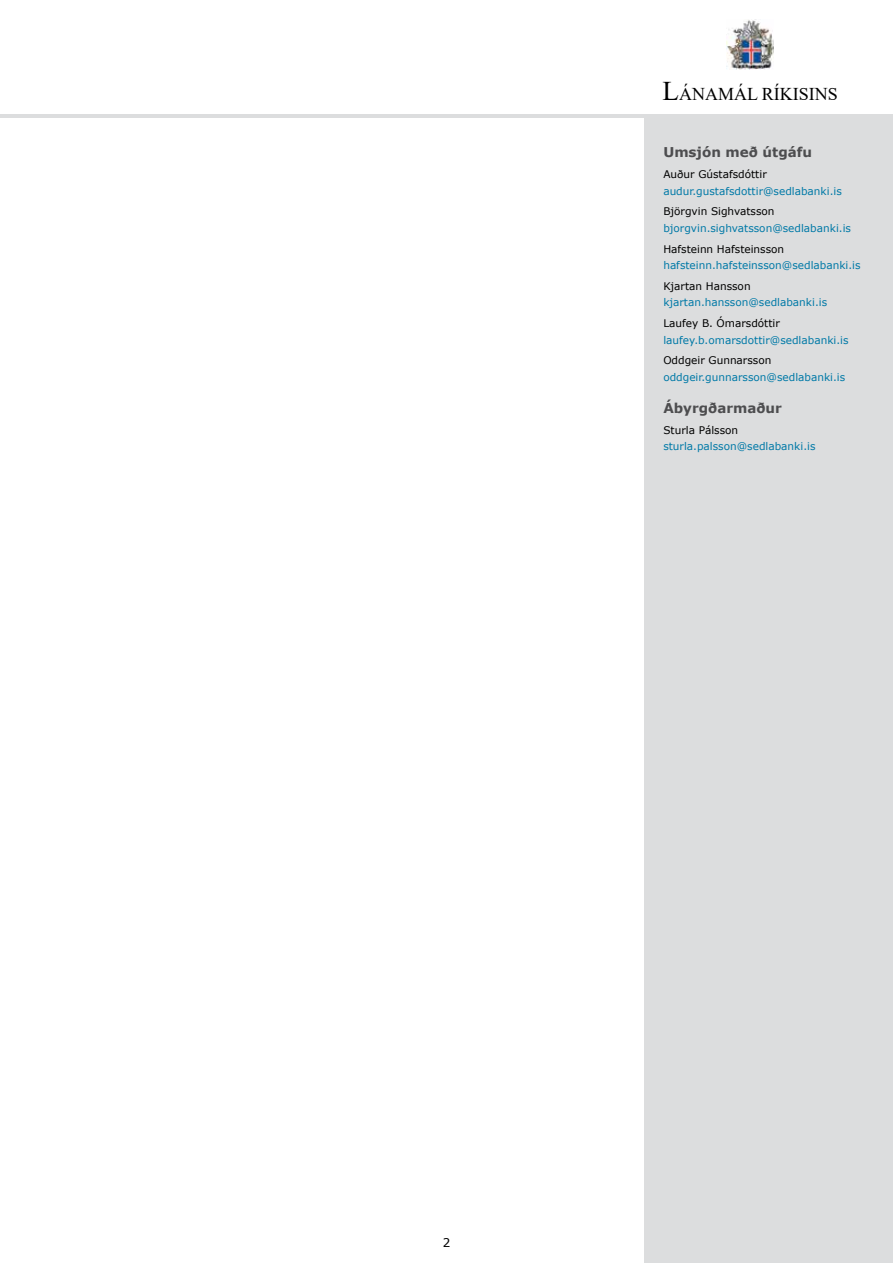
<style>
.page{position:relative;width:893px;height:1263px;background:#fff}
.page>*{position:absolute;margin:0;border:0;box-sizing:border-box;transform-origin:0 0}
.t1{font:18px "Times New Roman";color:#000}
.t2{font:700 13.5px "Verdana";color:#4d4d4f}
.t3{font:12px "Verdana";color:#000}
.t4{font:10.5px "Verdana";color:#0079a7}
.t5{font:10.5px "Verdana";color:#000}
.s1{font-size:27px}
</style>
<div class="page">
<hr style="left:0;top:115px;width:893px;height:3px;background:#dcddde">
<img style="left:726px;top:19px;width:48px;height:50px">
<div style="left:644px;top:118px;width:249px;height:1145px;background:#dcddde"></div>
<h1 class="t1" style="left:663px;top:81px;width:177px"><span class="s1">L</span>ÁNAMÁL RÍKISINS</h1>
<p class="t2" style="left:663px;top:143px;width:150px">Umsjón með útgáfu</p>
<p class="t5" style="left:663px;top:167px;width:105px">Auður Gústafsdóttir</p>
<p class="t4" style="left:663px;top:184px;width:180px">audur.gustafsdottir@sedlabanki.is</p>
<p class="t5" style="left:663px;top:204px;width:113px">Björgvin Sighvatsson</p>
<p class="t4" style="left:663px;top:221px;width:189px">bjorgvin.sighvatsson@sedlabanki.is</p>
<p class="t5" style="left:663px;top:242px;width:122px">Hafsteinn Hafsteinsson</p>
<p class="t4" style="left:663px;top:258px;width:199px">hafsteinn.hafsteinsson@sedlabanki.is</p>
<p class="t5" style="left:663px;top:279px;width:89px">Kjartan Hansson</p>
<p class="t4" style="left:663px;top:295px;width:165px">kjartan.hansson@sedlabanki.is</p>
<p class="t5" style="left:663px;top:316px;width:118px">Laufey B. Ómarsdóttir</p>
<p class="t4" style="left:663px;top:332px;width:187px">laufey.b.omarsdottir@sedlabanki.is</p>
<p class="t5" style="left:663px;top:353px;width:110px">Oddgeir Gunnarsson</p>
<p class="t4" style="left:663px;top:370px;width:183px">oddgeir.gunnarsson@sedlabanki.is</p>
<p class="t2" style="left:663px;top:399px;width:120px">Ábyrgðarmaður</p>
<p class="t5" style="left:663px;top:423px;width:76px">Sturla Pálsson</p>
<p class="t4" style="left:663px;top:439px;width:154px">sturla.palsson@sedlabanki.is</p>
<p class="t3" style="left:443px;top:1234px;width:9px">2</p>
</div>
